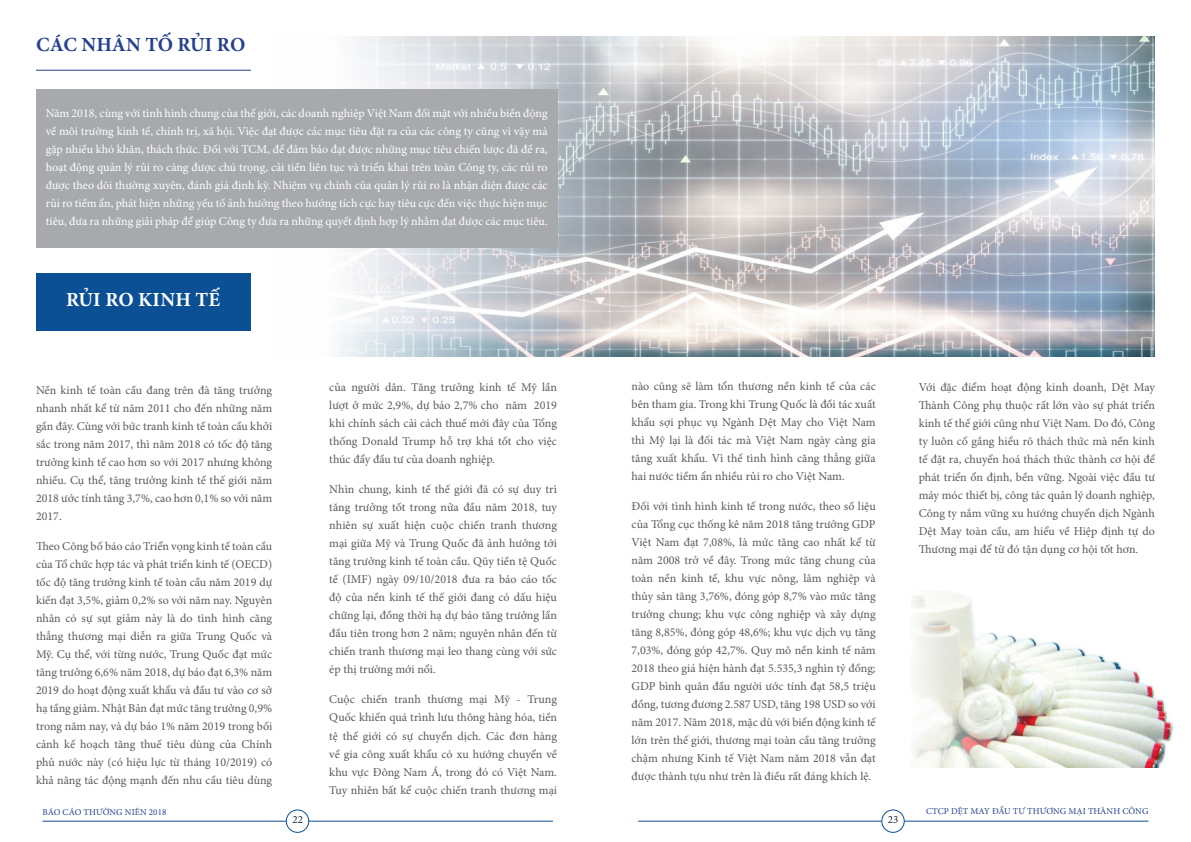
<style>
.page{position:relative;width:1191px;height:842px;background:#fff}
.page>*{position:absolute;margin:0;border:0;box-sizing:border-box;transform-origin:0 0}
.t1{font:700 20px "Minion Pro";letter-spacing:-.005em;color:#25408f}
.t2{font:700 20px "Minion Pro";letter-spacing:.005em;color:#fff}
.t3{font:12px/18px "Minion Pro";color:#58595b;text-align:justify}
.t4{font:12px/18px "Minion Pro";color:#fff;text-align:justify}
.t5{font:11px "Minion Pro";color:#1c2630}
.t6{font:9px "Minion Pro";letter-spacing:.005em;color:#25408f}
</style>
<div class="page">
<hr style="left:638px;top:821px;width:510px;height:1px;background:#0e4e96">
<hr style="left:43px;top:821px;width:510px;height:1px;background:#0e4e96">
<div style="left:882px;top:810px;width:22px;height:22px;background:#fff;border-radius:50%"></div>
<div style="left:881px;top:809px;width:23px;height:24px;border:1px solid #0e4e96;border-radius:50%"></div>
<div style="left:286px;top:810px;width:23px;height:22px;background:#fff;border-radius:50%"></div>
<div style="left:286px;top:809px;width:23px;height:24px;border:1px solid #0e4e96;border-radius:50%"></div>
<img style="left:911px;top:593px;width:262px;height:174px">
<div style="left:36px;top:274px;width:215px;height:57px;background:#0b5094"></div>
<img style="left:338px;top:36px;width:817px;height:320px">
<hr style="left:36px;top:70px;width:215px;height:1px;background:#25408f">
<div style="left:36px;top:89px;width:521px;height:159px;background:#a7a9ac"></div>
<h1 class="t1" style="left:36px;top:30px;width:211px">CÁC NHÂN TỐ RỦI RO</h1>
<p class="t4" style="left:46px;top:104px;width:503px">Năm 2018, cùng với tình hình chung của thế giới, các doanh nghiệp Việt Nam đối mặt với nhiều biến động về môi trường kinh tế, chính trị, xã hội. Việc đạt được các mục tiêu đặt ra của các công ty cũng vì vậy mà gặp nhiều khó khăn, thách thức. Đối với TCM, để đảm bảo đạt được những mục tiêu chiến lược đã đề ra, hoạt động quản lý rủi ro càng được chú trọng, cải tiến liên tục và triển khai trên toàn Công ty, các rủi ro được theo dõi thường xuyên, đánh giá định kỳ. Nhiệm vụ chính của quản lý rủi ro là nhận diện được các rủi ro tiềm ẩn, phát hiện những yếu tố ảnh hưởng theo hướng tích cực hay tiêu cực đến việc thực hiện mục tiêu, đưa ra những giải pháp để giúp Công ty đưa ra những quyết định hợp lý nhằm đạt được các mục tiêu.</p>
<h1 class="t2" style="left:66px;top:286px;width:156px">RỦI RO KINH TẾ</h1>
<p class="t3" style="left:36px;top:381px;width:238px">Nền kinh tế toàn cầu đang trên đà tăng trưởng nhanh nhất kể từ năm 2011 cho đến những năm gần đây. Cùng với bức tranh kinh tế toàn cầu khởi sắc trong năm 2017, thì năm 2018 có tốc độ tăng trưởng kinh tế cao hơn so với 2017 nhưng không nhiều. Cụ thể, tăng trưởng kinh tế thế giới năm 2018 ước tính tăng 3,7%, cao hơn 0,1% so với năm 2017.</p>
<p class="t3" style="left:36px;top:537px;width:238px">Theo Công bố báo cáo Triển vọng kinh tế toàn cầu của Tổ chức hợp tác và phát triển kinh tế (OECD) tốc độ tăng trưởng kinh tế toàn cầu năm 2019 dự kiến đạt 3,5%, giảm 0,2% so với năm nay. Nguyên nhân có sự sụt giảm này là do tình hình căng thẳng thương mại diễn ra giữa Trung Quốc và Mỹ. Cụ thể, với từng nước, Trung Quốc đạt mức tăng trưởng 6,6% năm 2018, dự báo đạt 6,3% năm 2019 do hoạt động xuất khẩu và đầu tư vào cơ sở hạ tầng giảm. Nhật Bản đạt mức tăng trưởng 0,9% trong năm nay, và dự báo 1% năm 2019 trong bối cảnh kế hoạch tăng thuế tiêu dùng của Chính phủ nước này (có hiệu lực từ tháng 10/2019) có khả năng tác động mạnh đến nhu cầu tiêu dùng</p>
<p class="t3" style="left:329px;top:379px;width:229px">của người dân. Tăng trưởng kinh tế Mỹ lần lượt ở mức 2,9%, dự báo 2,7% cho năm 2019 khi chính sách cải cách thuế mới đây của Tổng thống Donald Trump hỗ trợ khá tốt cho việc thúc đẩy đầu tư của doanh nghiệp.</p>
<p class="t3" style="left:329px;top:481px;width:229px">Nhìn chung, kinh tế thế giới đã có sự duy trì tăng trưởng tốt trong nửa đầu năm 2018, tuy nhiên sự xuất hiện cuộc chiến tranh thương mại giữa Mỹ và Trung Quốc đã ảnh hưởng tới tăng trưởng kinh tế toàn cầu. Qũy tiền tệ Quốc tế (IMF) ngày 09/10/2018 đưa ra báo cáo tốc độ của nền kinh tế thế giới đang có dấu hiệu chững lại, đồng thời hạ dự báo tăng trưởng lần đầu tiên trong hơn 2 năm; nguyên nhân đến từ chiến tranh thương mại leo thang cùng với sức ép thị trường mới nổi.</p>
<p class="t3" style="left:329px;top:691px;width:229px">Cuộc chiến tranh thương mại Mỹ - Trung Quốc khiến quá trình lưu thông hàng hóa, tiền tệ thế giới có sự chuyển dịch. Các đơn hàng về gia công xuất khẩu có xu hướng chuyển về khu vực Đông Nam Á, trong đó có Việt Nam.<br>Tuy nhiên bất kể cuộc chiến tranh thương mại</p>
<p class="t3" style="left:631px;top:377px;width:246px">nào cũng sẽ làm tổn thương nền kinh tế của các bên tham gia. Trong khi Trung Quốc là đối tác xuất khẩu sợi phục vụ Ngành Dệt May cho Việt Nam thì Mỹ lại là đối tác mà Việt Nam ngày càng gia tăng xuất khẩu. Vì thế tình hình căng thẳng giữa hai nước tiềm ẩn nhiều rủi ro cho Việt Nam.</p>
<p class="t3" style="left:631px;top:497px;width:246px">Đối với tình hình kinh tế trong nước, theo số liệu của Tổng cục thống kê năm 2018 tăng trưởng GDP Việt Nam đạt 7,08%, là mức tăng cao nhất kể từ năm 2008 trở về đây. Trong mức tăng chung của toàn nền kinh tế, khu vực nông, lâm nghiệp và thủy sản tăng 3,76%, đóng góp 8,7% vào mức tăng trưởng chung; khu vực công nghiệp và xây dựng tăng 8,85%, đóng góp 48,6%; khu vực dịch vụ tăng 7,03%, đóng góp 42,7%. Quy mô nền kinh tế năm 2018 theo giá hiện hành đạt 5.535,3 nghìn tỷ đồng; GDP bình quân đầu người ước tính đạt 58,5 triệu đồng, tương đương 2.587 USD, tăng 198 USD so với năm 2017. Năm 2018, mặc dù với biến động kinh tế lớn trên thế giới, thương mại toàn cầu tăng trưởng chậm nhưng Kinh tế Việt Nam năm 2018 vẫn đạt được thành tựu như trên là điều rất đáng khích lệ.</p>
<p class="t3" style="left:918px;top:378px;width:238px">Với đặc điểm hoạt động kinh doanh, Dệt May Thành Công phụ thuộc rất lớn vào sự phát triển kinh tế thế giới cũng như Việt Nam. Do đó, Công ty luôn cố gắng hiểu rõ thách thức mà nền kinh tế đặt ra, chuyển hoá thách thức thành cơ hội để phát triển ổn định, bền vững. Ngoài việc đầu tư máy móc thiết bị, công tác quản lý doanh nghiệp, Công ty nắm vững xu hướng chuyển dịch Ngành Dệt May toàn cầu, am hiểu về Hiệp định tự do Thương mại để từ đó tận dụng cơ hội tốt hơn.</p>
<p class="t6" style="left:43px;top:806px;width:125px">BÁO CÁO THƯỜNG NIÊN 2018</p>
<p class="t6" style="left:926px;top:805px;width:224px">CTCP DỆT MAY ĐẦU TƯ THƯƠNG MẠI THÀNH CÔNG</p>
<p class="t5" style="left:292px;top:812px;width:12px">22</p>
<p class="t5" style="left:888px;top:812px;width:12px">23</p>
</div>
